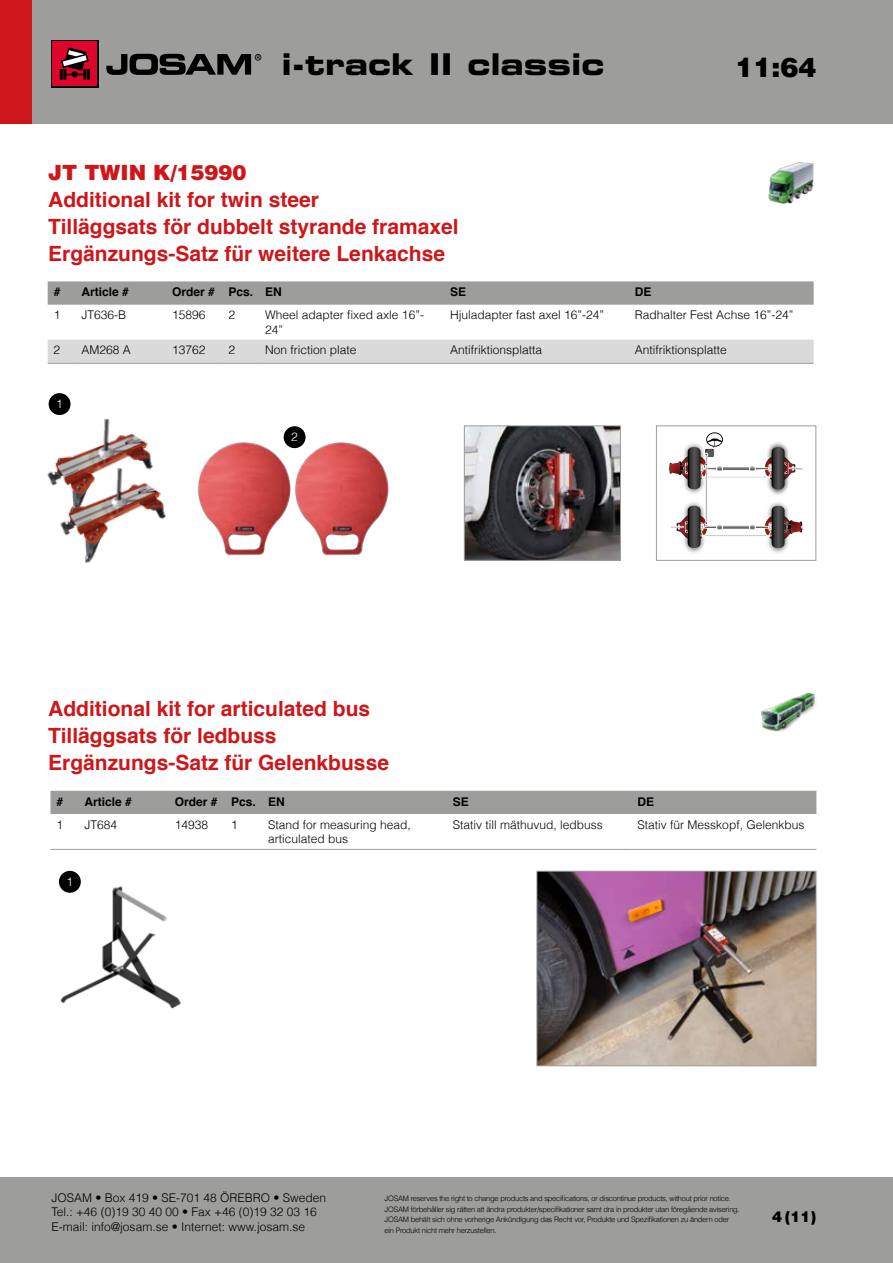
<style>
.page{position:relative;width:893px;height:1263px;background:#fff}
.page>*{position:absolute;margin:0;border:0;box-sizing:border-box;transform-origin:0 0}
.t1{font:30px "Eurostile Bold Extended Two";color:#000}
.t2{font:900 27px "Helvetica";color:#000}
.t3{font:700 21px/27px "Helvetica";color:#cd171a}
.t4{font:900 21px "Helvetica";color:#cd171a}
.t5{font:900 15px "Helvetica";color:#000}
.t6{font:300 12px/14.4px "Helvetica";color:#000}
.t7{font:700 12px "Helvetica";color:#000}
.t8{font:300 12px "Helvetica";color:#fff}
.t9{font:300 7.5px/10.5px "Helvetica";letter-spacing:-.03em;color:#000}
</style>
<div class="page">
<div style="left:0;top:1178px;width:893px;height:85px;background:#9d9d9c"></div>
<div style="left:0;top:0;width:893px;height:123px;background:#9d9d9c"></div>
<div style="left:0;top:0;width:32px;height:123px;background:#cd171a"></div>
<div style="left:51px;top:40px;width:48px;height:48px;background:linear-gradient(to right,#000,#000)"></div>
<div style="left:53px;top:42px;width:44px;height:44px;background:#dd052b"></div>
<svg style="left:60px;top:48px;width:30px;height:32px"></svg>
<svg style="left:106px;top:54px;width:155px;height:21px"></svg>
<svg style="left:48px;top:281px;width:766px;height:24px;background:#a0a09f"></svg>
<div style="left:48px;top:340px;width:766px;height:24px;background:#dadada"></div>
<hr style="left:76px;top:363px;width:90px;height:1px;background:#9d9d9c">
<hr style="left:166px;top:363px;width:56px;height:1px;background:#9d9d9c">
<hr style="left:222px;top:363px;width:37px;height:1px;background:#9d9d9c">
<hr style="left:259px;top:363px;width:185px;height:1px;background:#9d9d9c">
<hr style="left:444px;top:363px;width:185px;height:1px;background:#9d9d9c">
<hr style="left:629px;top:363px;width:185px;height:1px;background:#9d9d9c">
<img style="left:686px;top:489px;width:20px;height:64px">
<img style="left:770px;top:548px;width:16px;height:5px">
<img style="left:769px;top:467px;width:34px;height:39px">
<div style="left:706px;top:454px;width:1px;height:69px;border:1px solid #fff"></div>
<svg style="left:668px;top:432px;width:134px;height:57px"></svg>
<svg style="left:671px;top:506px;width:132px;height:42px"></svg>
<div style="left:656px;top:425px;width:160px;height:136px;border:1px solid #9d9d9c"></div>
<div style="left:284px;top:426px;width:22px;height:22px;background:#000;border-radius:50%"></div>
<img style="left:197px;top:442px;width:87px;height:114px">
<img style="left:284px;top:441px;width:105px;height:115px">
<img style="left:47px;top:393px;width:100px;height:93px">
<img style="left:60px;top:443px;width:106px;height:120px">
<div style="left:49px;top:393px;width:22px;height:22px;background:#000;border-radius:50%"></div>
<img style="left:464px;top:425px;width:157px;height:136px">
<img style="left:768px;top:163px;width:46px;height:41px">
<img style="left:58px;top:870px;width:123px;height:139px">
<div style="left:50px;top:791px;width:766px;height:23px;background:#9d9d9c"></div>
<svg style="left:50px;top:849px;width:28px;height:1px"></svg>
<hr style="left:78px;top:849px;width:91px;height:1px;background:#9d9d9c">
<hr style="left:169px;top:849px;width:56px;height:1px;background:#9d9d9c">
<hr style="left:225px;top:849px;width:37px;height:1px;background:#9d9d9c">
<hr style="left:262px;top:849px;width:185px;height:1px;background:#9d9d9c">
<hr style="left:447px;top:849px;width:185px;height:1px;background:#9d9d9c">
<hr style="left:632px;top:849px;width:184px;height:1px;background:#9d9d9c">
<img style="left:536px;top:870px;width:281px;height:196px">
<div style="left:59px;top:871px;width:22px;height:22px;background:#000;border-radius:50%"></div>
<img style="left:762px;top:693px;width:54px;height:38px">
<h1 class="t1" style="left:281px;top:43px;width:325px">i-track II classic</h1>
<h2 class="t2" style="left:735px;top:50px;width:83px">11:64</h2>
<h3 class="t4" style="left:48px;top:158px;width:200px">JT TWIN K/15990</h3>
<h3 class="t3" style="left:48px;top:186px;width:412px">Additional kit for twin steer<br>Tilläggsats för dubbelt styrande framaxel<br>Ergänzungs-Satz für weitere Lenkachse</h3>
<p class="t7" style="left:54px;top:282px;width:8px">#</p>
<p class="t7" style="left:82px;top:282px;width:49px">Article #</p>
<p class="t7" style="left:172px;top:282px;width:111px">Order # Pcs. EN</p>
<p class="t7" style="left:450px;top:282px;width:18px">SE</p>
<p class="t7" style="left:635px;top:282px;width:18px">DE</p>
<p class="t6" style="left:54px;top:308px;width:8px">1</p>
<p class="t6" style="left:82px;top:308px;width:46px">JT636-B</p>
<p class="t6" style="left:172px;top:308px;width:35px">15896</p>
<p class="t6" style="left:228px;top:308px;width:8px">2</p>
<p class="t6" style="left:265px;top:308px;width:160px">Wheel adapter fixed axle 16”-<br>24”</p>
<p class="t6" style="left:450px;top:308px;width:156px">Hjuladapter fast axel 16”-24”</p>
<p class="t6" style="left:635px;top:308px;width:160px">Radhalter Fest Achse 16”-24”</p>
<p class="t6" style="left:54px;top:343px;width:8px">2</p>
<p class="t6" style="left:82px;top:343px;width:51px">AM268 A</p>
<p class="t6" style="left:172px;top:343px;width:35px">13762</p>
<p class="t6" style="left:228px;top:343px;width:8px">2</p>
<p class="t6" style="left:265px;top:343px;width:93px">Non friction plate</p>
<p class="t6" style="left:450px;top:343px;width:94px">Antifriktionsplatta</p>
<p class="t6" style="left:635px;top:343px;width:94px">Antifriktionsplatte</p>
<p class="t8" style="left:56px;top:396px;width:8px">1</p>
<p class="t8" style="left:291px;top:429px;width:8px">2</p>
<h3 class="t3" style="left:48px;top:695px;width:342px">Additional kit for articulated bus<br>Tilläggsats för ledbuss<br>Ergänzungs-Satz für Gelenkbusse</h3>
<p class="t7" style="left:56px;top:792px;width:8px">#</p>
<p class="t7" style="left:84px;top:792px;width:49px">Article #</p>
<p class="t7" style="left:175px;top:792px;width:111px">Order # Pcs. EN</p>
<p class="t7" style="left:453px;top:792px;width:18px">SE</p>
<p class="t7" style="left:638px;top:792px;width:18px">DE</p>
<p class="t6" style="left:56px;top:817px;width:8px">1</p>
<p class="t6" style="left:84px;top:817px;width:34px">JT684</p>
<p class="t6" style="left:175px;top:817px;width:35px">14938</p>
<p class="t6" style="left:231px;top:817px;width:8px">1</p>
<p class="t6" style="left:268px;top:817px;width:144px">Stand for measuring head, articulated bus</p>
<p class="t6" style="left:453px;top:817px;width:152px">Stativ till mäthuvud, ledbuss</p>
<p class="t6" style="left:638px;top:817px;width:168px">Stativ für Messkopf, Gelenkbus</p>
<p class="t8" style="left:67px;top:874px;width:8px">1</p>
<p class="t6" style="left:51px;top:1190px;width:276px">JOSAM • Box 419 • SE-701 48 ÖREBRO • Sweden<br>Tel.: +46 (0)19 30 40 00 • Fax +46 (0)19 32 03 16<br>E-mail: info@josam.se • Internet: www.josam.se</p>
<p class="t9" style="left:385px;top:1193px;width:357px">JOSAM reserves the right to change products and specifications, or discontinue products, without prior notice.<br>JOSAM förbehåller sig rätten att ändra produkter/specifikationer samt dra in produkter utan föregående avisering.<br>JOSAM behält sich ohne vorherige Ankündigung das Recht vor, Produkte und Spezifikationen zu ändern oder ein Produkt nicht mehr herzustellen.</p>
<p class="t5" style="left:772px;top:1207px;width:46px">4 (11)</p>
</div>
